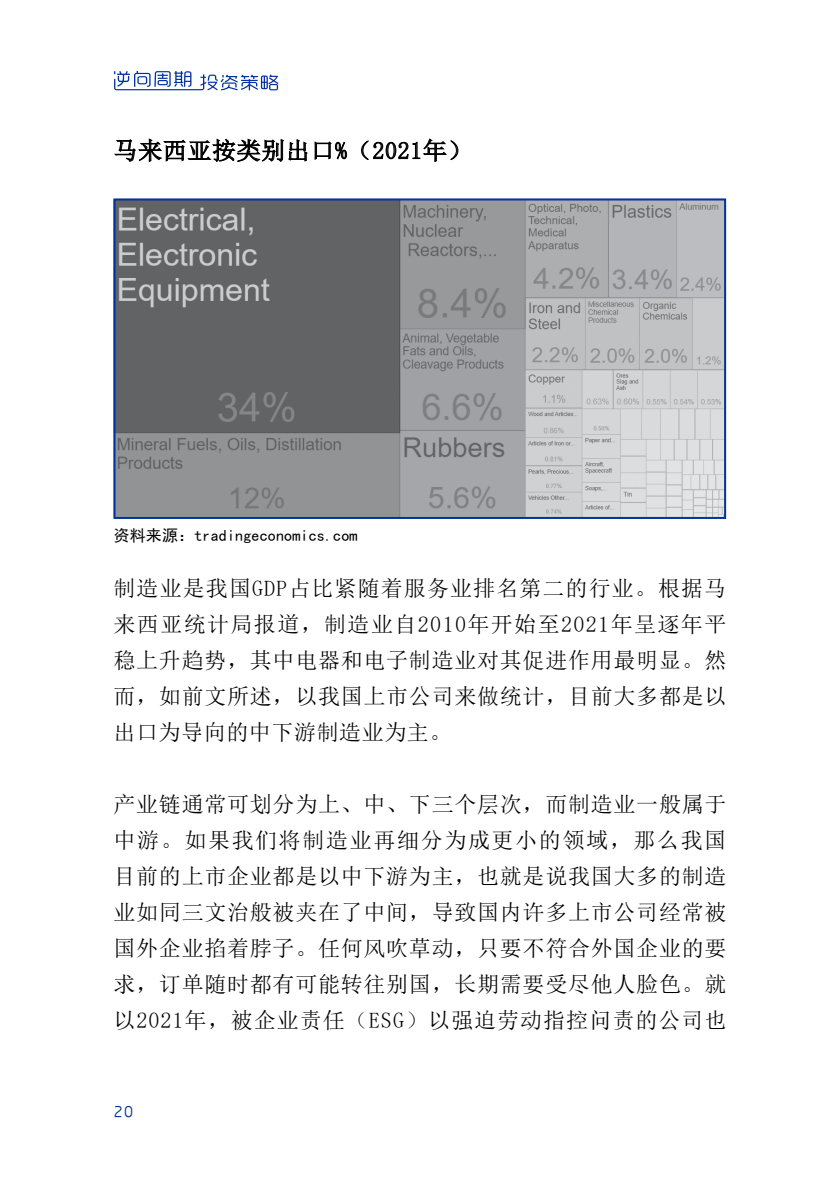
<style>
.page{position:relative;width:840px;height:1191px;background:#fff}
.page>*{position:absolute;margin:0;border:0;box-sizing:border-box;transform-origin:0 0}
.t1{font:24px "Sim Sun";letter-spacing:.025em;color:#000}
.t2{font:22px/36px "Sim Sun";letter-spacing:.03em;color:#000;text-align:justify}
.t3{font:16px "Sim Hei";letter-spacing:.01em;color:#000}
.t4{font:16px "RTWS Yue Go Demo";color:#0032a0}
</style>
<div class="page">
<svg style="left:114px;top:71px;width:164px;height:19px"></svg>
<svg style="left:114px;top:138px;width:194px;height:24px"></svg>
<svg style="left:314px;top:141px;width:33px;height:19px"></svg>
<svg style="left:361px;top:138px;width:97px;height:24px"></svg>
<img style="left:116px;top:201px;width:606px;height:315px">
<div style="left:113px;top:198px;width:612px;height:321px;border:2px solid #0032a0"></div>
<p class="t1" style="left:113px;top:138px;width:359px">马来西亚按类别出口%（2021年）</p>
<p class="t3" style="left:113px;top:527px;width:245px">资料来源：tradingeconomics.com</p>
<p class="t2" style="left:113px;top:570px;width:614px">制造业是我国GDP占比紧随着服务业排名第二的行业。根据马来西亚统计局报道，制造业自2010年开始至2021年呈逐年平稳上升趋势，其中电器和电子制造业对其促进作用最明显。然而，如前文所述，以我国上市公司来做统计，目前大多都是以出口为导向的中下游制造业为主。</p>
<p class="t2" style="left:113px;top:785px;width:614px">产业链通常可划分为上、中、下三个层次，而制造业一般属于中游。如果我们将制造业再细分为成更小的领域，那么我国目前的上市企业都是以中下游为主，也就是说我国大多的制造业如同三文治般被夹在了中间，导致国内许多上市公司经常被国外企业掐着脖子。任何风吹草动，只要不符合外国企业的要求，订单随时都有可能转往别国，长期需要受尽他人脸色。就以2021年，被企业责任（ESG）以强迫劳动指控问责的公司也</p>
<p class="t4" style="left:113px;top:1103px;width:22px">20</p>
</div>
